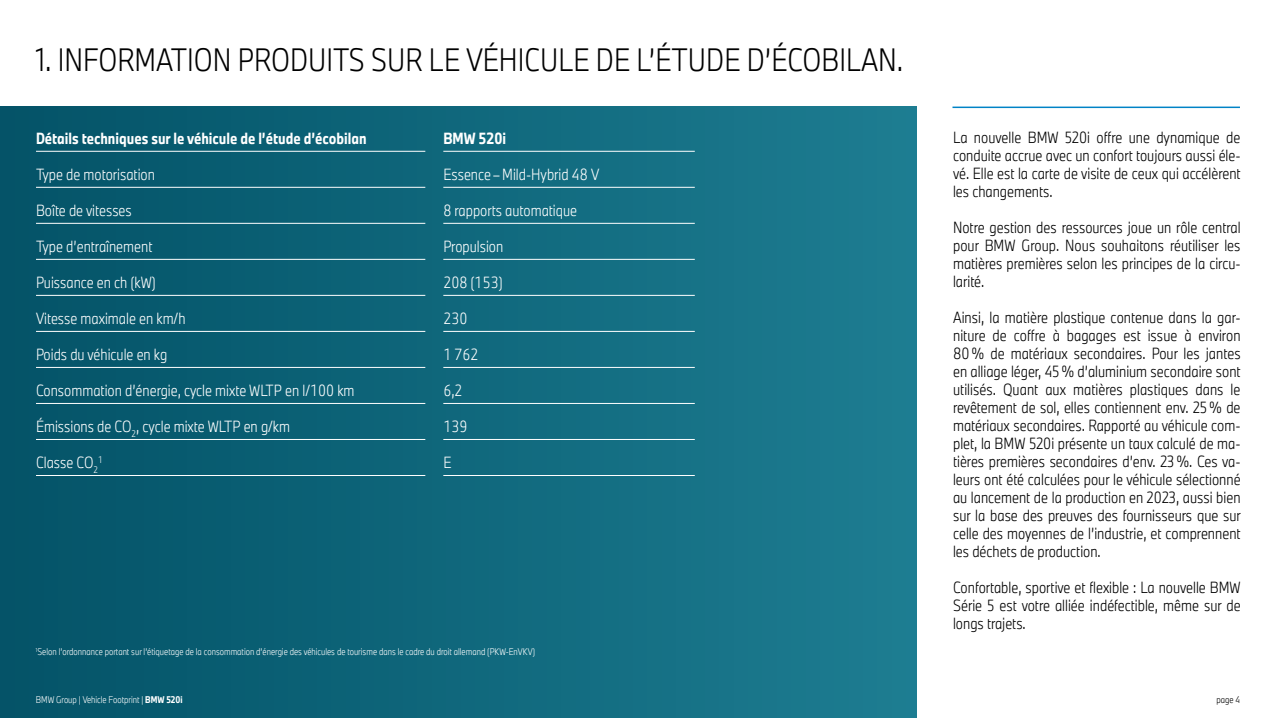
<style>
.page{position:relative;width:1276px;height:718px;background:#fff}
.page>*{position:absolute;margin:0;border:0;box-sizing:border-box;transform-origin:0 0}
.t1{font:300 30px "BMW Group TN Condensed Pro";color:#000}
.t2{font:300 15px/18px "BMW Group TN Condensed Pro";color:#000;text-align:justify}
.t3{font:300 15px "BMW Group TN Condensed";color:#fff}
.t4{font:700 15px "BMW Group TN Condensed";color:#fff}
.t5{font:300 9px "BMW Group TN Condensed Pro";color:#fff}
.t6{font:300 9px "BMW Group TN Condensed Pro";color:#000}
.t7{font:300 8.7px "BMW Group TN Condensed";color:#fff}
.s1{font-weight:700}
</style>
<div class="page">
<div style="left:0;top:106px;width:916px;height:612px;background:linear-gradient(to right,#045367,#1d7d92)"></div>
<hr style="left:952px;top:106px;width:288px;height:2px;background:#0083c6">
<hr style="left:36px;top:151px;width:389px;height:1px;background:#fff">
<hr style="left:443px;top:151px;width:252px;height:1px;background:#fff">
<hr style="left:36px;top:187px;width:389px;height:1px;background:#fff">
<hr style="left:443px;top:187px;width:252px;height:1px;background:#fff">
<hr style="left:36px;top:223px;width:389px;height:1px;background:#fff">
<hr style="left:443px;top:223px;width:252px;height:1px;background:#fff">
<hr style="left:36px;top:259px;width:389px;height:1px;background:#fff">
<hr style="left:443px;top:259px;width:252px;height:1px;background:#fff">
<hr style="left:36px;top:295px;width:389px;height:1px;background:#fff">
<hr style="left:443px;top:295px;width:252px;height:1px;background:#fff">
<hr style="left:36px;top:331px;width:389px;height:1px;background:#fff">
<hr style="left:443px;top:331px;width:252px;height:1px;background:#fff">
<hr style="left:36px;top:367px;width:389px;height:1px;background:#fff">
<hr style="left:443px;top:367px;width:252px;height:1px;background:#fff">
<hr style="left:36px;top:403px;width:389px;height:1px;background:#fff">
<hr style="left:443px;top:403px;width:252px;height:1px;background:#fff">
<hr style="left:36px;top:439px;width:389px;height:1px;background:#fff">
<hr style="left:443px;top:439px;width:252px;height:1px;background:#fff">
<hr style="left:36px;top:475px;width:389px;height:1px;background:#fff">
<hr style="left:443px;top:475px;width:252px;height:1px;background:#fff">
<h1 class="t1" style="left:36px;top:38px;width:868px">1. INFORMATION PRODUITS SUR LE VÉHICULE DE L’ÉTUDE D’ÉCOBILAN.</h1>
<p class="t4" style="left:36px;top:127px;width:332px">Détails techniques sur le véhicule de l’étude d’écobilan</p>
<p class="t4" style="left:443px;top:127px;width:64px">BMW 520i</p>
<p class="t3" style="left:36px;top:164px;width:120px">Type de motorisation</p>
<p class="t3" style="left:443px;top:164px;width:157px">Essence –Mild-Hybrid 48 V</p>
<p class="t3" style="left:36px;top:200px;width:97px">Boîte de vitesses</p>
<p class="t3" style="left:443px;top:200px;width:135px">8 rapports automatique</p>
<p class="t3" style="left:36px;top:236px;width:118px">Type d’entraînement</p>
<p class="t3" style="left:443px;top:236px;width:61px">Propulsion</p>
<p class="t3" style="left:36px;top:272px;width:121px">Puissance en ch (kW)</p>
<p class="t3" style="left:443px;top:272px;width:61px">208 (153)</p>
<p class="t3" style="left:36px;top:308px;width:151px">Vitesse maximale en km/h</p>
<p class="t3" style="left:443px;top:308px;width:26px">230</p>
<p class="t3" style="left:36px;top:344px;width:133px">Poids du véhicule en kg</p>
<p class="t3" style="left:443px;top:344px;width:37px">1 762</p>
<p class="t3" style="left:36px;top:380px;width:320px">Consommation d’énergie, cycle mixte WLTP en l/100 km</p>
<p class="t3" style="left:443px;top:380px;width:21px">6,2</p>
<p class="t3" style="left:36px;top:416px;width:256px">Émissions de CO<sub>2</sub>, cycle mixte WLTP en g/km</p>
<p class="t3" style="left:443px;top:416px;width:26px">139</p>
<p class="t3" style="left:36px;top:452px;width:64px">Classe CO<sub>2</sub></p>
<p class="t7" style="left:98px;top:454px;width:6px">1</p>
<p class="t3" style="left:443px;top:452px;width:10px">E</p>
<p class="t5" style="left:36px;top:645px;width:501px"><sup>1</sup>Selon l’ordonnance portant sur l’étiquetage de la consommation d’énergie des véhicules de tourisme dans le cadre du droit allemand (PKW-EnVKV)</p>
<p class="t2" style="left:953px;top:127px;width:289px">La nouvelle BMW 520i offre une dynamique de conduite accrue avec un confort toujours aussi éle&shy;vé. Elle est la carte de visite de ceux qui accélèrent les changements.</p>
<p class="t2" style="left:953px;top:217px;width:289px">Notre gestion des ressources joue un rôle central pour BMW Group. Nous souhaitons réutiliser les matières premières selon les principes de la circu&shy;larité.</p>
<p class="t2" style="left:953px;top:307px;width:289px">Ainsi, la matière plastique contenue dans la gar&shy;niture de coffre à bagages est issue à environ 80% de matériaux secondaires. Pour les jantes en alliage léger, 45% d’aluminium secondaire sont utilisés. Quant aux matières plastiques dans le revêtement de sol, elles contiennent env. 25% de matériaux secondaires. Rapporté au véhicule com&shy;plet, la BMW 520i présente un taux calculé de ma&shy;tières premières secondaires d’env. 23%. Ces va&shy;leurs ont été calculées pour le véhicule sélectionné au lancement de la production en 2023, aussi bien sur la base des preuves des fournisseurs que sur celle des moyennes de l’industrie, et comprennent les déchets de production.</p>
<p class="t2" style="left:953px;top:577px;width:289px">Confortable, sportive et flexible : La nouvelle BMW Série 5 est votre alliée indéfectible, même sur de longs trajets.</p>
<p class="t5" style="left:36px;top:693px;width:148px">BMW Group | Vehicle Footprint | <span class="s1">BMW 520i</span></p>
<p class="t6" style="left:1216px;top:693px;width:25px">page 4</p>
</div>
